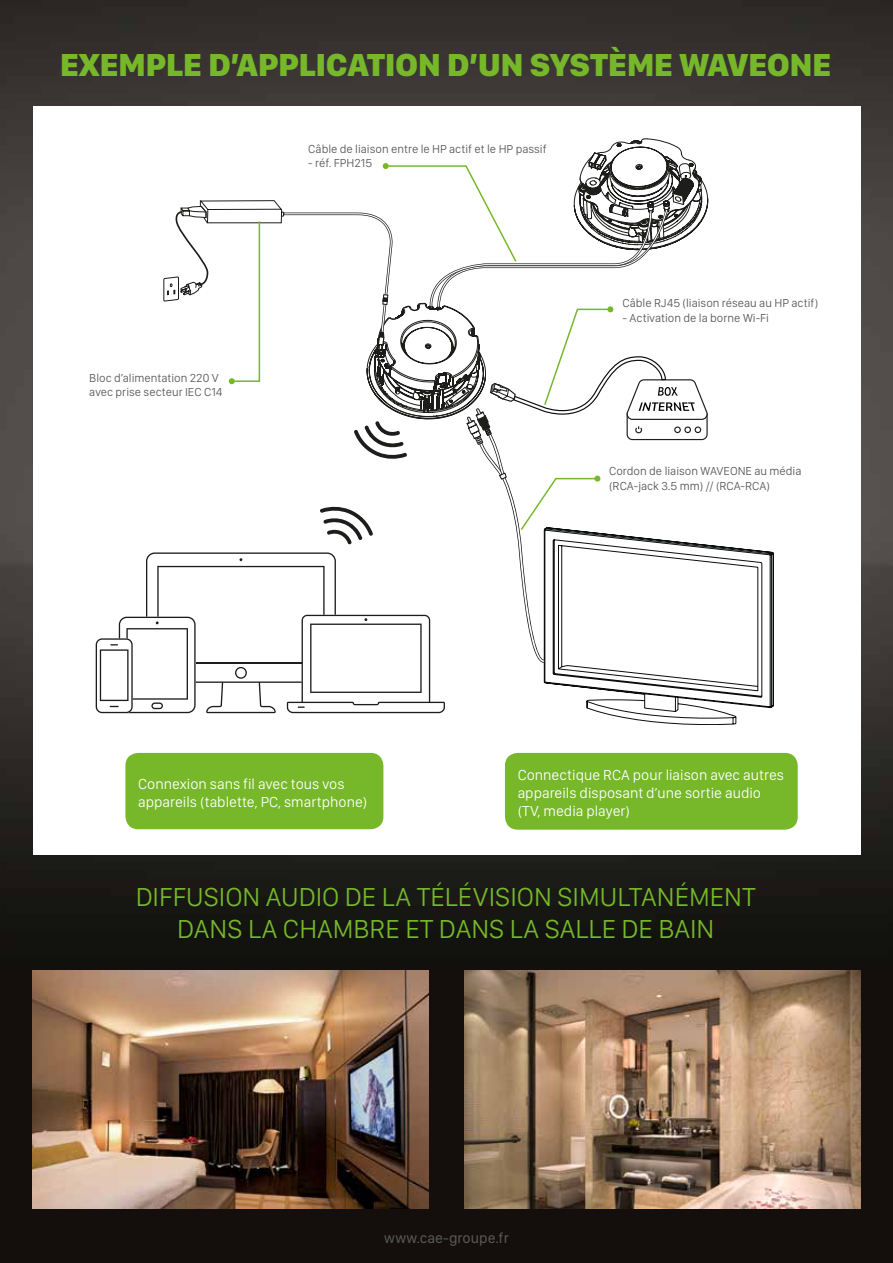
<style>
.page{position:relative;width:893px;height:1263px;background:#fff}
.page>*{position:absolute;margin:0;border:0;box-sizing:border-box;transform-origin:0 0}
.t1{font:800 33px "SF Compact Display";color:#76b82a}
.t2{font:300 27px/32.4px "SF Compact Display";color:#76b82a;text-align:center}
.t3{font:300 15px/18px "SF Compact Display";color:#fff}
.t4{font:15px "SF Compact Display";color:#575756}
.t5{font:300 12px/14.4px "SF Compact Display";color:#575756}
</style>
<div class="page">
<img style="left:0;top:0;width:893px;height:1263px">
<div style="left:33px;top:107px;width:827px;height:748px;background:#fff"></div>
<svg style="left:602px;top:545px;width:172px;height:180px"></svg>
<div style="left:505px;top:753px;width:293px;height:77px;background:#76b82a;border-radius:13px"></div>
<div style="left:125px;top:753px;width:258px;height:76px;background:#76b82a;border-radius:13px"></div>
<svg style="left:96px;top:138px;width:614px;height:575px"></svg>
<img style="left:33px;top:971px;width:395px;height:238px">
<img style="left:465px;top:971px;width:395px;height:238px">
<h1 class="t1" style="left:60px;top:35px;width:772px">EXEMPLE D’APPLICATION D’UN SYSTÈME WAVEONE</h1>
<p class="t5" style="left:89px;top:371px;width:135px">Bloc d’alimentation 220 V avec prise secteur IEC C14</p>
<p class="t5" style="left:308px;top:142px;width:240px">Câble de liaison entre le HP actif et le HP passif</p>
<p class="t5" style="left:308px;top:156px;width:66px">- réf. FPH215</p>
<p class="t5" style="left:622px;top:296px;width:197px">Câble RJ45 (liaison réseau au HP actif)</p>
<p class="t5" style="left:622px;top:310px;width:148px">- Activation de la borne Wi-Fi</p>
<p class="t5" style="left:609px;top:464px;width:194px">Cordon de liaison WAVEONE au média (RCA-jack 3.5 mm) // (RCA-RCA)</p>
<p class="t3" style="left:138px;top:775px;width:230px">Connexion sans fil avec tous vos appareils (tablette, PC, smartphone)</p>
<p class="t3" style="left:518px;top:766px;width:268px">Connectique RCA pour liaison avec autres appareils disposant d’une sortie audio (TV, media player)</p>
<h2 class="t2" style="left:136px;top:880px;width:622px">DIFFUSION AUDIO DE LA TÉLÉVISION SIMULTANÉMENT<br>DANS LA CHAMBRE ET DANS LA SALLE DE BAIN</h2>
<p class="t4" style="left:384px;top:1226px;width:126px">www.cae-groupe.fr</p>
</div>
